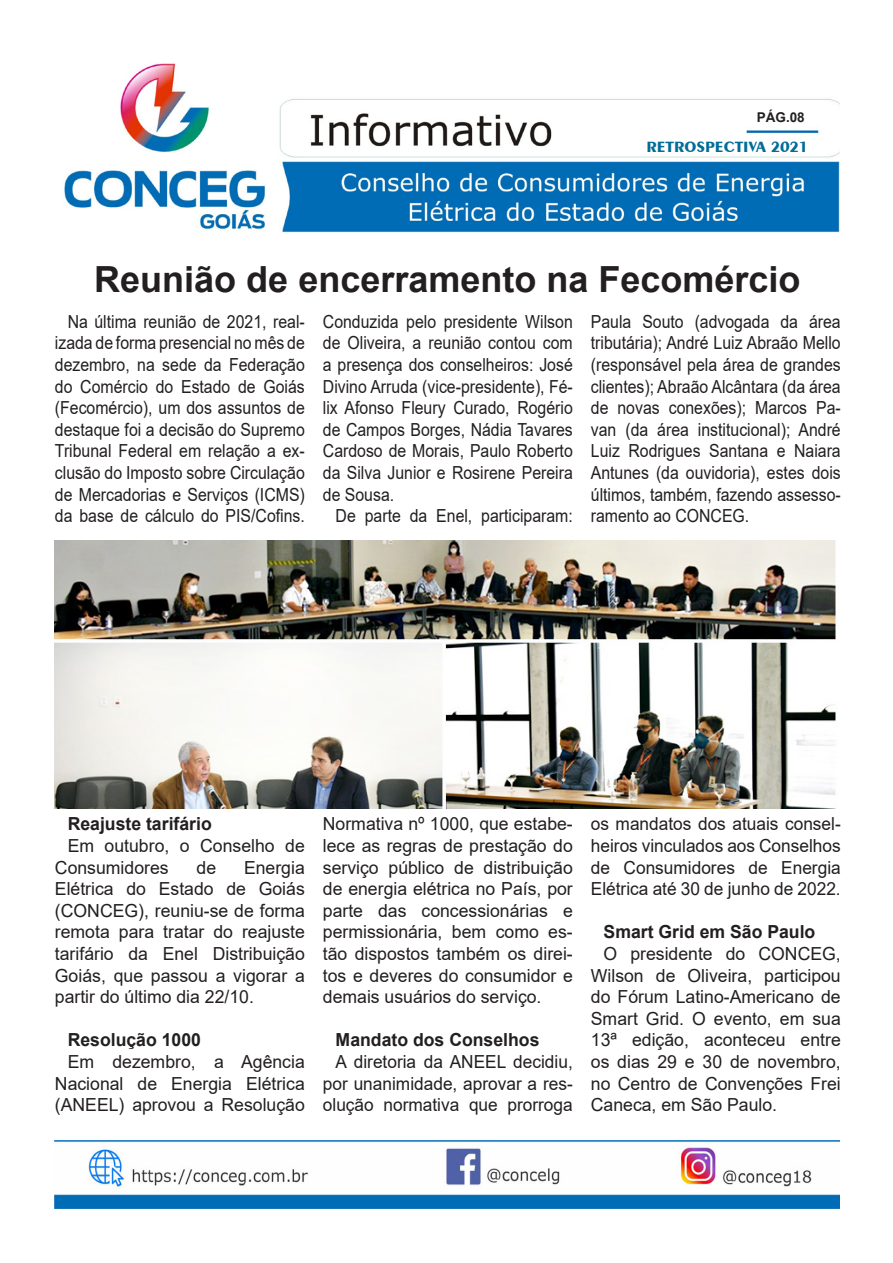
<style>
.page{position:relative;width:893px;height:1263px;background:#fff}
.page>*{position:absolute;margin:0;border:0;box-sizing:border-box;transform-origin:0 0}
.Título{font:700 36px "Arial";color:#231f20}
.Texto{font:18px/21.6px "Arial";color:#231f20;text-align:justify;scale:.88 1}
.Texto-2{font:18px/21.6px "Arial";color:#231f20;text-align:justify}
.Texto-3{font:18px/21.6px "Arial";color:#231f20;text-align:justify;scale:.96 1}
.Texto-4{font:700 18px "Arial";color:#231f20}
.Texto-5{font:700 15.6px "Exotic 350 BT";color:#006c98}
.Texto-6{font:700 13.5px "Arial";color:#231f20}
</style>
<div class="page">
<img style="left:64px;top:63px;width:776px;height:170px">
<img style="left:55px;top:1141px;width:785px;height:67px">
<img style="left:54px;top:540px;width:782px;height:269px">
<p class="Texto-6" style="left:757px;top:108px;width:50px">PÁG.08</p>
<p class="Texto-5" style="left:646px;top:138px;width:164px">RETROSPECTIVA 2021</p>
<p class="Título" style="left:94px;top:254px;width:708px">Reunião de encerramento na Fecomércio</p>
<p class="Texto" style="left:55px;top:311px;width:286px;text-indent:13px">Na última reunião de 2021, real&shy;izada de forma presencial no mês de dezembro, na sede da Federação do Comércio do Estado de Goiás (Fecomércio), um dos assuntos de destaque foi a decisão do Supremo Tribunal Federal em relação a ex&shy;clusão do Imposto sobre Circulação de Mercadorias e Serviços (ICMS) da base de cálculo do PIS/Cofins.</p>
<p class="Texto" style="left:323px;top:311px;width:286px">Conduzida pelo presidente Wilson de Oliveira, a reunião contou com a presença dos conselheiros: José Divino Arruda (vice-presidente), Fé&shy;lix Afonso Fleury Curado, Rogério de Campos Borges, Nádia Tavares Cardoso de Morais, Paulo Roberto da Silva Junior e Rosirene Pereira de Sousa.</p>
<p class="Texto" style="left:336px;top:505px;width:271px">De parte da Enel, participaram:</p>
<p class="Texto" style="left:591px;top:311px;width:286px">Paula Souto (advogada da área tributária); André Luiz Abraão Mello (responsável pela área de grandes clientes); Abraão Alcântara (da área de novas conexões); Marcos Pa&shy;van (da área institucional); André Luiz Rodrigues Santana e Naiara Antunes (da ouvidoria), estes dois últimos, também, fazendo assesso&shy;ramento ao CONCEG.</p>
<p class="Texto-4" style="left:68px;top:811px;width:146px">Reajuste tarifário</p>
<p class="Texto-2" style="left:55px;top:835px;width:251px;text-indent:13px">Em outubro, o Conselho de<br>Consumidores</p>
<p class="Texto-2" style="left:55px;top:856px;width:251px;text-indent:189px">Energia Elétrica do Estado de Goiás (CONCEG), reuniu-se de forma remota para tratar do reajuste tarifário da Enel Distribuição Goiás, que passou a vigorar a partir do último dia 22/10.</p>
<p class="Texto-4" style="left:68px;top:1027px;width:135px">Resolução 1000</p>
<p class="Texto-2" style="left:55px;top:1051px;width:251px;text-indent:13px">Em dezembro, a Agência Nacional de Energia Elétrica (ANEEL) aprovou a Resolução</p>
<p class="Texto-2" style="left:197px;top:856px;width:21px">de</p>
<p class="Texto-2" style="left:323px;top:813px;width:251px">Normativa nº 1000, que estabe&shy;lece as regras de prestação do serviço público de distribuição de energia elétrica no País, por parte das concessionárias e permissionária, bem como es&shy;tão dispostos também os direi&shy;tos e deveres do consumidor e demais usuários do serviço.</p>
<p class="Texto-4" style="left:336px;top:1027px;width:205px">Mandato dos Conselhos</p>
<p class="Texto-3" style="left:323px;top:1051px;width:262px;text-indent:13px">A diretoria da ANEEL decidiu, por unanimidade, aprovar a res&shy;olução normativa que prorroga</p>
<p class="Texto-3" style="left:591px;top:813px;width:262px">os mandatos dos atuais consel&shy;heiros vinculados aos Conselhos de Consumidores de Energia Elétrica até 30 de junho de 2022.</p>
<p class="Texto-4" style="left:604px;top:919px;width:213px">Smart Grid em São Paulo</p>
<p class="Texto-2" style="left:591px;top:943px;width:251px;text-indent:13px">O presidente do CONCEG, Wilson de Oliveira, participou do Fórum Latino-Americano de Smart Grid. O evento, em sua 13ª edição, aconteceu entre os dias 29 e 30 de novembro, no Centro de Convenções Frei Caneca, em São Paulo.</p>
</div>
